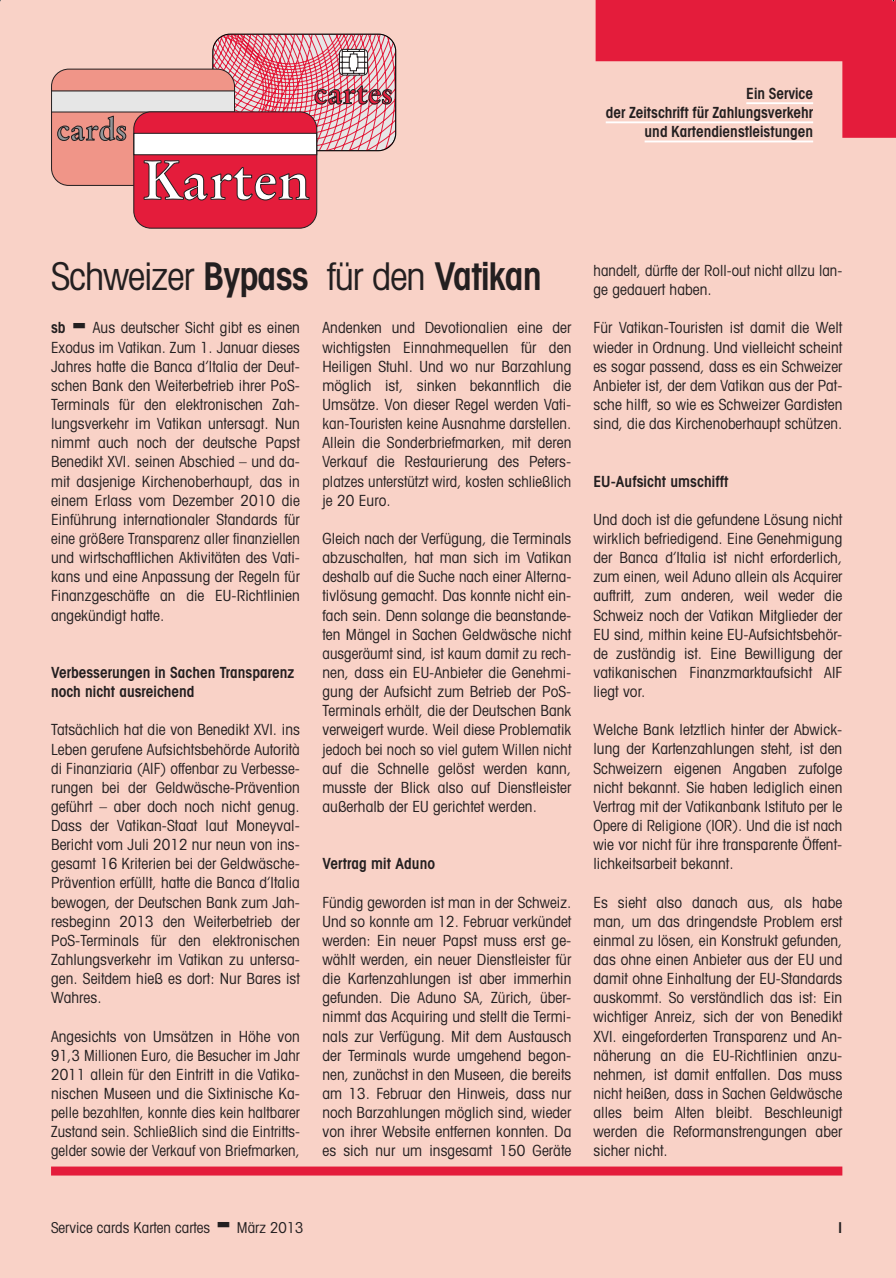
<style>
.page{position:relative;width:896px;height:1278px;background:#fff}
.page>*{position:absolute;margin:0;border:0;box-sizing:border-box;transform-origin:0 0}
.t1{font:700 54.75px "Stempel Garamond";color:#fff}
.t2{font:condensed 38.25px "Avant Garde";letter-spacing:-.025em;color:#231f20}
.t3{font:700 30.45px "Stempel Garamond";color:#e41c3b}
.t4{font:700 30.45px "Stempel Garamond";color:#939598}
.t5{font:condensed 15.3px/19.2px "Avant Garde";letter-spacing:.005em;color:#231f20;text-align:justify}
.t6{font:600 condensed 15.3px/19.2px "Avant Garde";color:#231f20;text-align:right}
.t7{font:condensed 15px "Avant Garde";color:#231f20}
.t8{font:600 condensed 15px "Avant Garde";color:#231f20}
.s1{font-weight:600}
</style>
<div class="page">
<div style="left:0;top:0;width:895px;height:1278px;background:#f9d2c7"></div>
<div style="left:51px;top:1166px;width:791px;height:9px;background:#e41c3b"></div>
<div style="left:134px;top:112px;width:183px;height:116px;background:#e41c3b;border-radius:17px"></div>
<svg style="left:51px;top:34px;width:345px;height:167px"></svg>
<hr style="left:644px;top:141px;width:169px;height:1px;background:#fff">
<svg style="left:595px;top:0;width:301px;height:138px"></svg>
<h3 class="t4" style="left:57px;top:111px;width:72px">cards</h3>
<h3 class="t3" style="left:314px;top:74px;width:81px">cartes</h3>
<h1 class="t1" style="left:141px;top:146px;width:171px">Karten</h1>
<p class="t6" style="left:605px;top:83px;width:209px">Ein Service<br>der Zeitschrift für Zahlungsverkehr und Kartendienstleistungen</p>
<h2 class="t2" style="left:51px;top:253px;width:492px">Schweizer <span class="s1">Bypass</span> für den <span class="s1">Vatikan</span></h2>
<p class="t5" style="left:51px;top:318px;width:250px;text-indent:42px">Aus deutscher Sicht gibt es einen Exodus im Vatikan. Zum 1. Januar dieses Jahres hatte die Banca d’Italia der Deut&shy;schen Bank den Weiterbetrieb ihrer PoS-Terminals für den elektronischen Zah&shy;lungsverkehr im Vatikan untersagt. Nun nimmt auch noch der deutsche Papst Benedikt XVI. seinen Abschied – und da&shy;mit dasjenige Kirchenoberhaupt, das in einem Erlass vom Dezember 2010 die Einführung internationaler Standards für eine größere Transparenz aller finanziellen und wirtschaftlichen Aktivitäten des Vati&shy;kans und eine Anpassung der Regeln für Finanzgeschäfte an die EU-Richtlinien angekündigt hatte.</p>
<p class="t6" style="left:51px;top:318px;width:16px">sb</p>
<p class="t6" style="left:51px;top:662px;width:245px;text-align:left">Verbesserungen in Sachen Transparenz noch nicht ausreichend</p>
<p class="t5" style="left:51px;top:720px;width:250px">Tatsächlich hat die von Benedikt XVI. ins Leben gerufene Aufsichtsbehörde Autorità di Finanziaria (AIF) offenbar zu Verbesse&shy;rungen bei der Geldwäsche-Prävention geführt – aber doch noch nicht genug.<br>Dass der Vatikan-Staat laut Moneyval-Bericht vom Juli 2012 nur neun von ins&shy;gesamt 16 Kriterien bei der Geldwäsche-Prävention erfüllt, hatte die Banca d’Italia bewogen, der Deutschen Bank zum Jah&shy;resbeginn 2013 den Weiterbetrieb der PoS-Terminals für den elektronischen Zahlungsverkehr im Vatikan zu untersa&shy;gen. Seitdem hieß es dort: Nur Bares ist Wahres.</p>
<p class="t5" style="left:51px;top:1026px;width:250px">Angesichts von Umsätzen in Höhe von 91,3 Millionen Euro, die Besucher im Jahr 2011 allein für den Eintritt in die Vatika&shy;nischen Museen und die Sixtinische Ka&shy;pelle bezahlten, konnte dies kein haltbarer Zustand sein. Schließlich sind die Eintritts&shy;gelder sowie der Verkauf von Briefmarken,</p>
<p class="t5" style="left:322px;top:318px;width:250px">Andenken und Devotionalien eine der wichtigsten Einnahmequellen für den Heiligen Stuhl. Und wo nur Barzahlung möglich ist, sinken bekanntlich die Umsätze. Von dieser Regel werden Vati&shy;kan-Touristen keine Ausnahme darstellen.<br>Allein die Sonderbriefmarken, mit deren Verkauf die Restaurierung des Peters&shy;platzes unterstützt wird, kosten schließlich je 20 Euro.</p>
<p class="t5" style="left:322px;top:528px;width:250px">Gleich nach der Verfügung, die Terminals abzuschalten, hat man sich im Vatikan deshalb auf die Suche nach einer Alterna&shy;tivlösung gemacht. Das konnte nicht ein&shy;fach sein. Denn solange die beanstande&shy;ten Mängel in Sachen Geldwäsche nicht ausgeräumt sind, ist kaum damit zu rech&shy;nen, dass ein EU-Anbieter die Genehmi&shy;gung der Aufsicht zum Betrieb der PoS-Terminals erhält, die der Deutschen Bank verweigert wurde. Weil diese Problematik jedoch bei noch so viel gutem Willen nicht auf die Schnelle gelöst werden kann, musste der Blick also auf Dienstleister außerhalb der EU gerichtet werden.</p>
<p class="t6" style="left:322px;top:854px;width:114px">Vertrag mit Aduno</p>
<p class="t5" style="left:322px;top:892px;width:250px">Fündig geworden ist man in der Schweiz.<br>Und so konnte am 12. Februar verkündet werden: Ein neuer Papst muss erst ge&shy;wählt werden, ein neuer Dienstleister für die Kartenzahlungen ist aber immerhin gefunden. Die Aduno SA, Zürich, über&shy;nimmt das Acquiring und stellt die Termi&shy;nals zur Verfügung. Mit dem Austausch der Terminals wurde umgehend begon&shy;nen, zunächst in den Museen, die bereits am 13. Februar den Hinweis, dass nur noch Barzahlungen möglich sind, wieder von ihrer Website entfernen konnten. Da es sich nur um insgesamt 150 Geräte</p>
<p class="t5" style="left:593px;top:261px;width:250px">handelt, dürfte der Roll-out nicht allzu lan&shy;ge gedauert haben.</p>
<p class="t5" style="left:593px;top:318px;width:250px">Für Vatikan-Touristen ist damit die Welt wieder in Ordnung. Und vielleicht scheint es sogar passend, dass es ein Schweizer Anbieter ist, der dem Vatikan aus der Pat&shy;sche hilft, so wie es Schweizer Gardisten sind, die das Kirchenoberhaupt schützen.</p>
<p class="t6" style="left:593px;top:471px;width:136px">EU-Aufsicht umschifft</p>
<p class="t5" style="left:593px;top:509px;width:250px">Und doch ist die gefundene Lösung nicht wirklich befriedigend. Eine Genehmigung der Banca d’Italia ist nicht erforderlich, zum einen, weil Aduno allein als Acquirer auftritt, zum anderen, weil weder die Schweiz noch der Vatikan Mitglieder der EU sind, mithin keine EU-Aufsichtsbehör&shy;de zuständig ist. Eine Bewilligung der vatikanischen Finanzmarktaufsicht AIF liegt vor.</p>
<p class="t5" style="left:593px;top:720px;width:250px">Welche Bank letztlich hinter der Abwick&shy;lung der Kartenzahlungen steht, ist den Schweizern eigenen Angaben zufolge nicht bekannt. Sie haben lediglich einen Vertrag mit der Vatikanbank Istituto per le Opere di Religione (IOR). Und die ist nach wie vor nicht für ihre transparente Öffent&shy;lichkeitsarbeit bekannt.</p>
<p class="t5" style="left:593px;top:892px;width:250px">Es sieht also danach aus, als habe man, um das dringendste Problem erst einmal zu lösen, ein Konstrukt gefunden, das ohne einen Anbieter aus der EU und damit ohne Einhaltung der EU-Standards auskommt. So verständlich das ist: Ein wichtiger Anreiz, sich der von Benedikt XVI. eingeforderten Transparenz und An&shy;näherung an die EU-Richtlinien anzu&shy;nehmen, ist damit entfallen. Das muss nicht heißen, dass in Sachen Geldwäsche alles beim Alten bleibt. Beschleunigt werden die Reformanstrengungen aber sicher nicht.</p>
<p class="t7" style="left:51px;top:1218px;width:161px">Service cards Karten cartes</p>
<p class="t7" style="left:237px;top:1218px;width:68px">März 2013</p>
<p class="t8" style="left:838px;top:1218px;width:6px">I</p>
</div>
